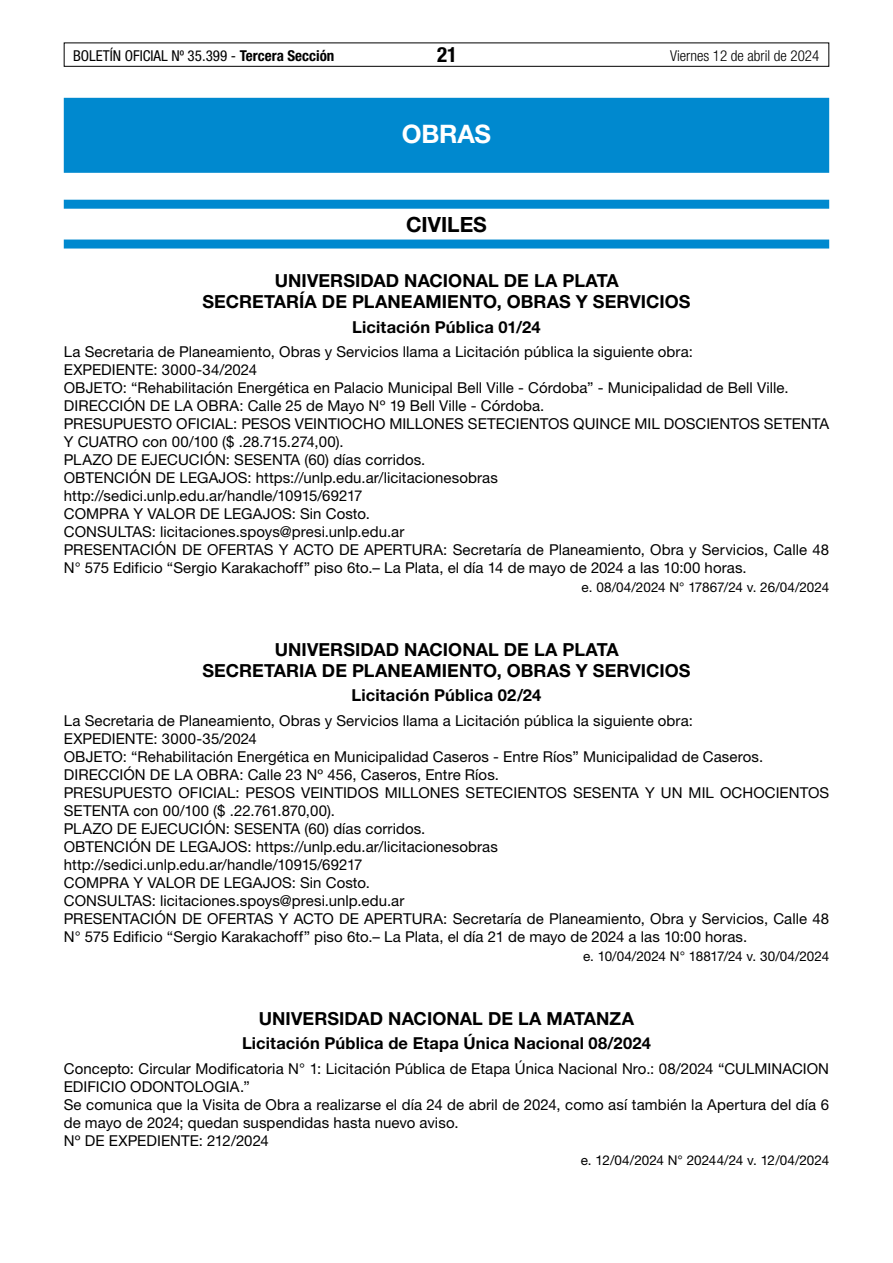
<style>
.page{position:relative;width:893px;height:1263px;background:#fff}
.page>*{position:absolute;margin:0;border:0;box-sizing:border-box;transform-origin:0 0}
.t1{font:700 25.5px "Helvetica Neue LT Std";letter-spacing:-.01em;color:#fff}
.t2{font:700 21px "Helvetica Neue LT Std";color:#000}
.t3{font:700 condensed 21px "Helvetica Neue LT Std";color:#000}
.t4{font:700 18px/21px "Helvetica Neue LT Std";letter-spacing:.005em;color:#000}
.t5{font:700 16.5px "Helvetica Neue LT Std";letter-spacing:.01em;color:#000}
.t6{font:15px/18px "Helvetica Neue LT Std";letter-spacing:.005em;color:#000}
.t7{font:condensed 15px "Helvetica Neue LT Std";color:#000}
.t8{font:300 condensed 15px "Helvetica Neue LT Std";color:#000}
.t9{font:13.5px "Helvetica Neue LT Std";letter-spacing:-.005em;color:#000}
.s1{font-weight:700}
.s2{color:#fff}
</style>
<div class="page">
<div style="left:64px;top:43px;width:765px;height:24px;border:1px solid #000"></div>
<div style="left:64px;top:98px;width:765px;height:75px;background:#0089cf"></div>
<div style="left:64px;top:200px;width:765px;height:9px;background:#0089cf"></div>
<div style="left:64px;top:240px;width:765px;height:9px;background:#0089cf"></div>
<p class="t7" style="left:73px;top:47px;width:263px">BOLETÍN OFICIAL Nº 35.399 - <span class="s1">Tercera Sección</span></p>
<h2 class="t3" style="left:437px;top:42px;width:22px">21</h2>
<p class="t8" style="left:670px;top:47px;width:151px">Viernes 12 de abril de 2024</p>
<h1 class="t1" style="left:402px;top:118px;width:91px">OBRAS</h1>
<h2 class="t2" style="left:406px;top:212px;width:82px">CIVILES</h2>
<p class="t4" style="left:202px;top:270px;width:490px;text-indent:72px">UNIVERSIDAD NACIONAL DE LA PLATA <span class="s2">-<br></span>SECRETARÍA DE PLANEAMIENTO, OBRAS Y SERVICIOS</p>
<p class="t5" style="left:352px;top:316px;width:190px">Licitación Pública 01/24</p>
<p class="t6" style="left:64px;top:342px;width:767px">La Secretaria de Planeamiento, Obras y Servicios llama a Licitación pública la siguiente obra:<br>EXPEDIENTE: 3000-34/2024<br>OBJETO: “Rehabilitación Energética en Palacio Municipal Bell Ville - Córdoba” - Municipalidad de Bell Ville.<br>DIRECCIÓN DE LA OBRA: Calle 25 de Mayo Nº 19 Bell Ville - Córdoba.<br>PRESUPUESTO OFICIAL: PESOS VEINTIOCHO MILLONES SETECIENTOS QUINCE MIL DOSCIENTOS SETENTA Y CUATRO con 00/100 ($ .28.715.274,00).<br>PLAZO DE EJECUCIÓN: SESENTA (60) días corridos.<br>OBTENCIÓN DE LEGAJOS: https://unlp.edu.ar/licitacionesobras<br>http://sedici.unlp.edu.ar/handle/10915/69217<br>COMPRA Y VALOR DE LEGAJOS: Sin Costo.<br>CONSULTAS: licitaciones.spoys@presi.unlp.edu.ar<br>PRESENTACIÓN DE OFERTAS Y ACTO DE APERTURA: Secretaría de Planeamiento, Obra y Servicios, Calle 48<br>N° 575 Edificio “Sergio Karakachoff” piso 6to.– La Plata, el día 14 de mayo de 2024 a las 10:00 horas.</p>
<p class="t9" style="left:582px;top:579px;width:249px">e. 08/04/2024 N° 17867/24 v. 26/04/2024</p>
<p class="t4" style="left:202px;top:639px;width:490px;text-indent:72px">UNIVERSIDAD NACIONAL DE LA PLATA <span class="s2">-<br></span>SECRETARIA DE PLANEAMIENTO, OBRAS Y SERVICIOS</p>
<p class="t5" style="left:352px;top:685px;width:191px">Licitación Pública 02/24</p>
<p class="t6" style="left:64px;top:711px;width:767px">La Secretaria de Planeamiento, Obras y Servicios llama a Licitación pública la siguiente obra:<br>EXPEDIENTE: 3000-35/2024<br>OBJETO: “Rehabilitación Energética en Municipalidad Caseros - Entre Ríos” Municipalidad de Caseros.<br>DIRECCIÓN DE LA OBRA: Calle 23 Nº 456, Caseros, Entre Ríos.<br>PRESUPUESTO OFICIAL: PESOS VEINTIDOS MILLONES SETECIENTOS SESENTA Y UN MIL OCHOCIENTOS SETENTA con 00/100 ($ .22.761.870,00).<br>PLAZO DE EJECUCIÓN: SESENTA (60) días corridos.<br>OBTENCIÓN DE LEGAJOS: https://unlp.edu.ar/licitacionesobras<br>http://sedici.unlp.edu.ar/handle/10915/69217<br>COMPRA Y VALOR DE LEGAJOS: Sin Costo.<br>CONSULTAS: licitaciones.spoys@presi.unlp.edu.ar<br>PRESENTACIÓN DE OFERTAS Y ACTO DE APERTURA: Secretaría de Planeamiento, Obra y Servicios, Calle 48<br>N° 575 Edificio “Sergio Karakachoff” piso 6to.– La Plata, el día 21 de mayo de 2024 a las 10:00 horas.</p>
<p class="t9" style="left:583px;top:948px;width:248px">e. 10/04/2024 N° 18817/24 v. 30/04/2024</p>
<p class="t4" style="left:259px;top:1007px;width:377px">UNIVERSIDAD NACIONAL DE LA MATANZA</p>
<p class="t5" style="left:242px;top:1033px;width:410px">Licitación Pública de Etapa Única Nacional 08/2024</p>
<p class="t6" style="left:64px;top:1059px;width:767px">Concepto: Circular Modificatoria N° 1: Licitación Pública de Etapa Única Nacional Nro.: 08/2024 “CULMINACION EDIFICIO ODONTOLOGIA.”<br>Se comunica que la Visita de Obra a realizarse el día 24 de abril de 2024, como así también la Apertura del día 6 de mayo de 2024; quedan suspendidas hasta nuevo aviso.<br>Nº DE EXPEDIENTE: 212/2024</p>
<p class="t9" style="left:581px;top:1152px;width:250px">e. 12/04/2024 N° 20244/24 v. 12/04/2024</p>
</div>
